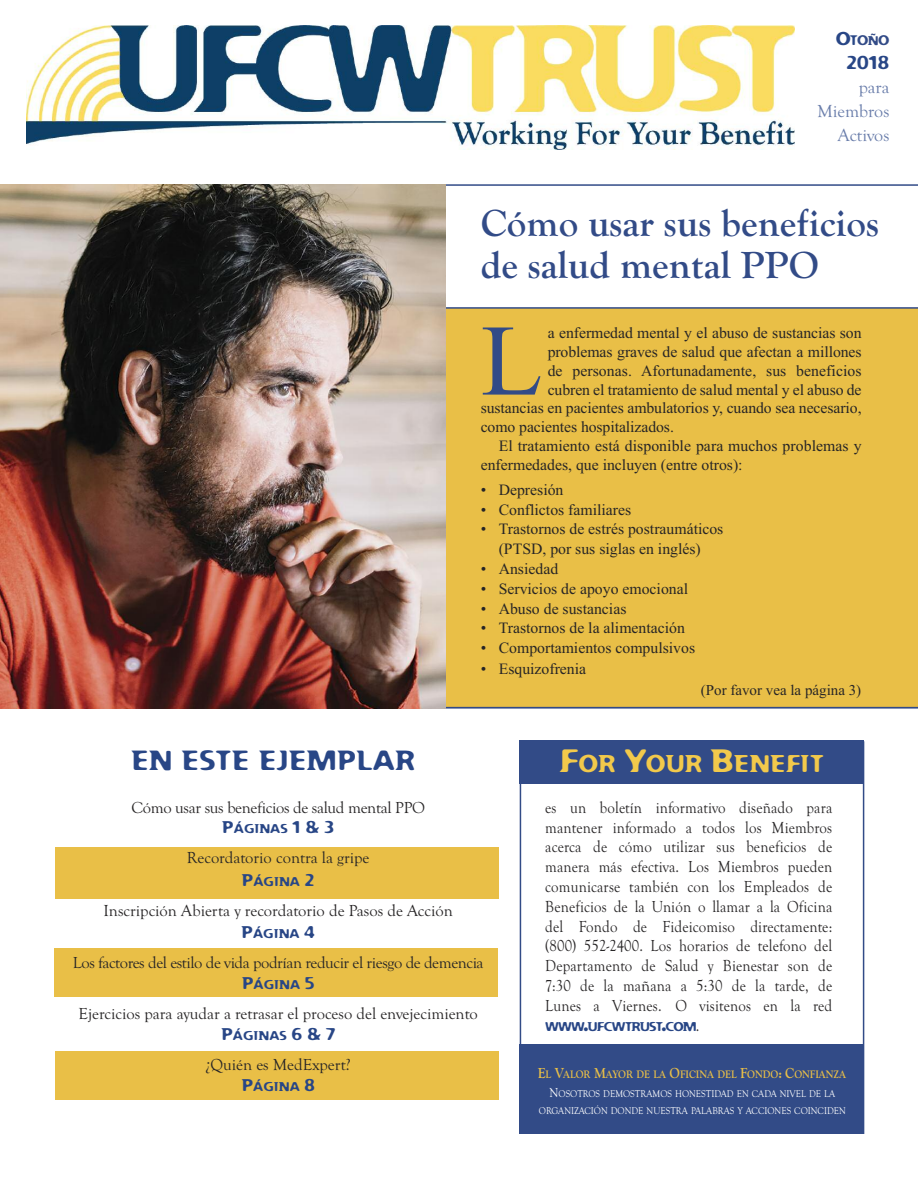
<style>
.page{position:relative;width:918px;height:1188px;background:#fff}
.page>*{position:absolute;margin:0;border:0;box-sizing:border-box;transform-origin:0 0}
.t1{font:101.4px "Times New Roman";color:#324b87}
.t2{font:700 39px/42px "Goudy Old Style T";color:#324b87}
.t3{font:27px "Flexure";color:#284686}
.t4{font:23.7px "Flexure";color:#f2c94b}
.t5{font:18px/24px "Goudy Old Style T";color:#697daa;text-align:right}
.t6{font:18px "Flexure";color:#284686}
.t7{font:16.5px/19.8px "Goudy Old Style T";color:#272526;text-align:justify;scale:.9 1}
.t8{font:16.5px "Goudy Old Style T";color:#272526}
.t9{font:16.5px "Goudy Old Style T";letter-spacing:-.025em;color:#272526}
.t10{font:16.5px "Goudy Old Style T";letter-spacing:-.02em;color:#272526}
.t11{font:15.75px/19.8px "Times New Roman";color:#272526;text-align:center}
.t12{font:15px "Times New Roman";color:#272526}
.t13{font:13.5px "Flexure";color:#324b87}
.t14{font:12.3px "Flexure";color:#284686}
.t15{font:12.3px "Flexure";letter-spacing:-.07em;color:#284686}
.t16{font:700 11.25px "Goudy Old Style T";color:#e9bf47;scale:.9 1}
.t17{font:10.2px/16.5px "Goudy Old Style T";color:#fff;text-align:center;scale:.9 1}
.s1{font-size:18px;color:#284686}
.s2{color:#284686}
.s3{font-size:12.3px}
.s4{font-size:16.5px}
.s5{font-size:31.5px}
.s6{font-family:"Goudy Old Style T";font-size:16.5px;color:#272526}
.s7{font-size:15px}
.s8{font-size:13.5px}
</style>
<div class="page">
<div style="left:55px;top:1052px;width:444px;height:48px;background:#e9bf47"></div>
<img style="left:27px;top:25px;width:767px;height:124px">
<div style="left:520px;top:740px;width:344px;height:44px;background:#324b87"></div>
<div style="left:520px;top:1045px;width:344px;height:89px;background:#324b87"></div>
<div style="left:55px;top:847px;width:444px;height:51px;background:#e9bf47"></div>
<div style="left:54px;top:949px;width:444px;height:48px;background:#e9bf47"></div>
<div style="left:445px;top:307px;width:473px;height:401px;background:#e9bf47"></div>
<img style="left:0;top:184px;width:445px;height:524px">
<p class="t13" style="left:836px;top:32px;width:55px"><span class="s1">O</span><span class="s2">T</span>O<span class="s3">Ñ</span>O</p>
<p class="t6" style="left:846px;top:52px;width:45px">2018</p>
<p class="t5" style="left:817px;top:74px;width:74px">para<br>Miembros<br>Activos</p>
<h2 class="t2" style="left:481px;top:201px;width:400px">Cómo usar sus beneficios de salud mental PPO</h2>
<h1 class="t1" style="left:481px;top:300px;width:63px">L</h1>
<p class="t11" style="left:548px;top:323px;width:315px">a enfermedad mental y el abuso de sustancias son</p>
<p class="t11" style="left:548px;top:341px;width:315px">problemas graves de salud que afectan a millones</p>
<p class="t11" style="left:548px;top:360px;width:315px">de personas. Afortunadamente, sus beneficios</p>
<p class="t11" style="left:548px;top:379px;width:315px">cubren el tratamiento de salud mental y el abuso de</p>
<p class="t11" style="left:481px;top:398px;width:382px">sustancias en pacientes ambulatorios y, cuando sea necesario,</p>
<p class="t11" style="left:481px;top:417px;width:195px">como pacientes hospitalizados.</p>
<p class="t11" style="left:499px;top:436px;width:364px">El tratamiento está disponible para muchos problemas y</p>
<p class="t11" style="left:481px;top:455px;width:263px">enfermedades, que incluyen (entre otros):</p>
<p class="t11" style="left:481px;top:479px;width:84px">• Depresión</p>
<p class="t11" style="left:481px;top:499px;width:152px">• Conflictos familiares</p>
<p class="t11" style="left:481px;top:519px;width:244px">• Trastornos de estrés postraumáticos (PTSD, por sus siglas en inglés)</p>
<p class="t11" style="left:481px;top:559px;width:79px">• Ansiedad</p>
<p class="t11" style="left:481px;top:578px;width:209px">• Servicios de apoyo emocional</p>
<p class="t11" style="left:481px;top:598px;width:147px">• Abuso de sustancias</p>
<p class="t11" style="left:481px;top:618px;width:206px">• Trastornos de la alimentación</p>
<p class="t11" style="left:481px;top:638px;width:216px">• Comportamientos compulsivos</p>
<p class="t11" style="left:481px;top:659px;width:107px">• Esquizofrenia</p>
<h3 class="t3" style="left:131px;top:745px;width:286px">EN ESTE EJEMPLAR</h3>
<p class="t10" style="left:131px;top:797px;width:295px">Cómo usar sus beneficios de salud mental PPO</p>
<p class="t14" style="left:222px;top:822px;width:114px"><span class="s4">P</span>ÁGINAS <span class="s4">1 &amp; 3</span></p>
<p class="t8" style="left:187px;top:848px;width:184px">Recordatorio contra la gripe</p>
<p class="t14" style="left:242px;top:874px;width:75px"><span class="s4">P</span>ÁGINA <span class="s4">2</span></p>
<p class="t8" style="left:104px;top:900px;width:351px">Inscripción Abierta y recordatorio de Pasos de Acción</p>
<p class="t14" style="left:241px;top:927px;width:76px"><span class="s4">P</span>ÁGINA <span class="s4">4</span></p>
<p class="t9" style="left:73px;top:953px;width:412px">Los factores del estilo de vida podrían reducir el riesgo de demencia</p>
<p class="t14" style="left:242px;top:977px;width:75px"><span class="s4">P</span>ÁGINA <span class="s4">5</span></p>
<p class="t8" style="left:79px;top:1004px;width:401px">Ejercicios para ayudar a retrasar el proceso del envejecimiento</p>
<p class="t14" style="left:221px;top:1028px;width:116px"><span class="s4">P</span>ÁGINAS <span class="s4">6 &amp; 7</span></p>
<p class="t8" style="left:206px;top:1055px;width:147px">¿Quién es MedExpert?</p>
<p class="t14" style="left:241px;top:1080px;width:75px"><span class="s4">P</span>ÁGINA <span class="s4">8</span></p>
<p class="t12" style="left:701px;top:681px;width:162px">(Por favor vea la página 3)</p>
<h3 class="t4" style="left:559px;top:749px;width:267px"><span class="s5">F</span>OR <span class="s5">Y</span>OUR <span class="s5">B</span>ENEFIT</h3>
<p class="t7" style="left:545px;top:797px;width:320px">es un boletín informativo diseñado para mantener informado a todos los Miembros acerca de cómo utilizar sus beneficios de manera más efectiva. Los Miembros pueden comunicarse también con los Empleados de Beneficios de la Unión o llamar a la Oficina del Fondo de Fideicomiso directamente: (800) 552-2400. Los horarios de telefono del Departamento de Salud y Bienestar son de 7:30 de la mañana a 5:30 de la tarde, de Lunes a Viernes. O visitenos en la red</p>
<p class="t15" style="left:545px;top:1019px;width:156px">WWW<span class="s4">.</span>UFCWTRUST<span class="s4">.</span>COM<span class="s6">.</span></p>
<p class="t16" style="left:538px;top:1067px;width:344px"><span class="s7">E</span>L <span class="s7">V</span>ALOR <span class="s7">M</span>AYOR DE LA <span class="s7">O</span>FICINA DEL <span class="s7">F</span>ONDO<span class="s7">: C</span>ONFIANZA</p>
<p class="t17" style="left:539px;top:1086px;width:343px"><span class="s8">N</span>OSOTROS DEMOSTRAMOS HONESTIDAD EN CADA NIVEL DE LA<br>ORGANIZACIÓN DONDE NUESTRA PALABRAS Y ACCIONES COINCIDEN</p>
</div>
